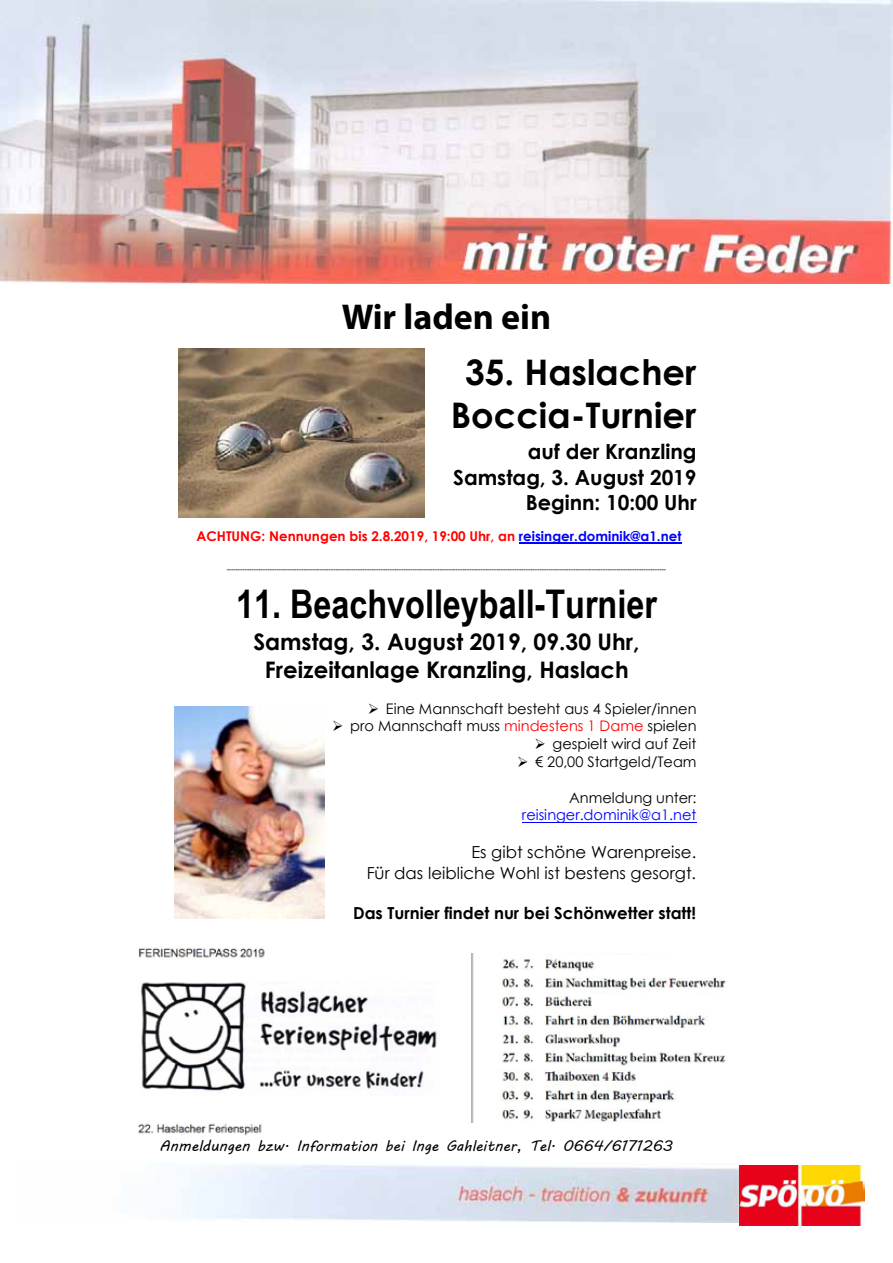
<style>
.page{position:relative;width:893px;height:1263px;background:#fff}
.page>*{position:absolute;margin:0;border:0;box-sizing:border-box;transform-origin:0 0}
.t1{font:700 39.45px "Arial Narrow";color:#000}
.t2{font:700 36px "Myriad Pro";color:#000}
.t3{font:700 35.25px/43.2px "Century Gothic";color:#000;text-align:center}
.t4{font:700 22.8px/28px "Century Gothic";color:#000;text-align:center}
.t5{font:700 20.85px/25.5px "Century Gothic";color:#000;text-align:right}
.t6{font:16.5px/20.4px "Century Gothic";color:#000;text-align:right}
.t7{font:700 16.5px "Century Gothic";color:#000}
.t8{font:15px "MV Boli";color:#000}
.t9{font:14.55px "Century Gothic";color:#000}
.t10{font:14.55px "Century Gothic";color:#00f}
.t11{font:700 13.5px "Century Gothic";color:#f00}
.t12{font:8.4px "Arial Narrow";color:#000}
.s1{color:#00f}
.s2{color:#f00}
</style>
<div class="page">
<img style="left:179px;top:348px;width:246px;height:170px">
<hr style="left:519px;top:542px;width:163px;height:1px;background:#00f">
<hr style="left:522px;top:822px;width:174px;height:1px;background:#00f">
<img style="left:175px;top:706px;width:150px;height:212px">
<img style="left:138px;top:948px;width:299px;height:188px">
<img style="left:471px;top:954px;width:255px;height:168px">
<img style="left:0;top:0;width:893px;height:283px">
<img style="left:181px;top:1164px;width:559px;height:58px">
<img style="left:740px;top:1165px;width:124px;height:61px">
<svg style="left:338px;top:252px;width:61px;height:117px"></svg>
<h2 class="t2" style="left:342px;top:293px;width:211px">Wir laden ein</h2>
<h3 class="t3" style="left:451px;top:349px;width:247px">35. Haslacher<br>Boccia-Turnier</h3>
<h3 class="t5" style="left:453px;top:438px;width:245px">auf der Kranzling<br>Samstag, 3. August 2019<br>Beginn: 10:00 Uhr</h3>
<h3 class="t11" style="left:196px;top:526px;width:486px">ACHTUNG: Nennungen bis 2.8.2019, 19:00 Uhr, an <span class="s1">reisinger.dominik@a1.net</span></h3>
<p class="t12" style="left:227px;top:563px;width:441px">--------------------------------------------------------------------------------------------------------------------------------------------------------------------------------------------------</p>
<h1 class="t1" style="left:236px;top:574px;width:422px">11. Beachvolleyball-Turnier</h1>
<h3 class="t4" style="left:253px;top:626px;width:388px">Samstag, 3. August 2019, 09.30 Uhr,<br>Freizeitanlage Kranzling, Haslach</h3>
<h3 class="t9" style="left:368px;top:698px;width:330px">➢ Eine Mannschaft besteht aus 4 Spieler/innen</h3>
<h3 class="t9" style="left:332px;top:716px;width:366px">➢ pro Mannschaft muss <span class="s2">mindestens 1 Dame</span> spielen</h3>
<h3 class="t9" style="left:535px;top:734px;width:163px">➢ gespielt wird auf Zeit</h3>
<h3 class="t9" style="left:517px;top:752px;width:181px">➢ € 20,00 Startgeld/Team</h3>
<h3 class="t9" style="left:569px;top:787px;width:129px">Anmeldung unter:</h3>
<h3 class="t10" style="left:522px;top:805px;width:176px">reisinger.dominik@a1.net</h3>
<h3 class="t6" style="left:367px;top:842px;width:331px">Es gibt schöne Warenpreise.<br>Für das leibliche Wohl ist bestens gesorgt.</h3>
<h3 class="t7" style="left:353px;top:901px;width:345px">Das Turnier findet nur bei Schönwetter statt!</h3>
<h3 class="t8" style="left:160px;top:1136px;width:515px">Anmeldungen bzw. Information bei Inge Gahleitner, Tel. 0664/6171263</h3>
</div>
